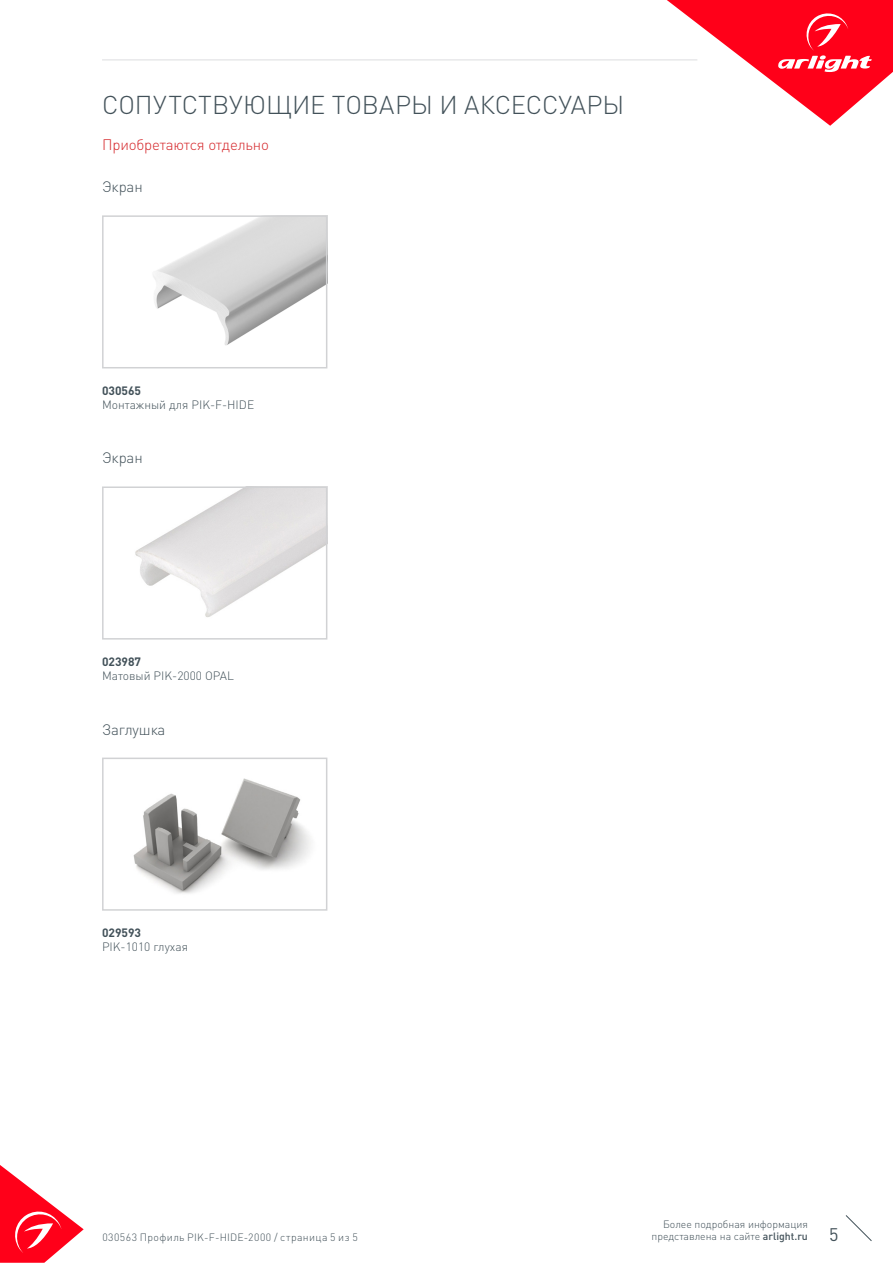
<style>
.page{position:relative;width:893px;height:1263px;background:#fff}
.page>*{position:absolute;margin:0;border:0;box-sizing:border-box;transform-origin:0 0}
.t1{font:300 25.5px "DIN Pro";color:#425159}
.t2{font:18px "DIN Pro";color:#425159}
.t3{font:300 15px "DIN Pro";letter-spacing:-.01em;color:#d5262a}
.t4{font:300 15px "DIN Pro";letter-spacing:-.01em;color:#425159}
.t5{font:300 12px "DIN Pro";color:#425159}
.t6{font:700 12px "DIN Pro";color:#425159}
.t7{font:300 10.5px "DIN Pro";color:#425159}
.t8{font:300 10.5px "DIN Pro";letter-spacing:.04em;color:#425159}
.s1{font-weight:500}
</style>
<div class="page">
<svg style="left:0;top:1165px;width:84px;height:98px"></svg>
<svg style="left:845px;top:1215px;width:27px;height:26px"></svg>
<svg style="left:667px;top:0;width:226px;height:126px"></svg>
<hr style="left:102px;top:60px;width:595px;height:1px;background:#dcdddf">
<img style="left:135px;top:489px;width:189px;height:128px">
<div style="left:102px;top:486px;width:225px;height:154px;border:2px solid #d1d2d4"></div>
<img style="left:153px;top:218px;width:171px;height:127px">
<div style="left:102px;top:215px;width:225px;height:153px;border:2px solid #d1d2d4"></div>
<img style="left:133px;top:778px;width:178px;height:116px">
<div style="left:102px;top:757px;width:225px;height:154px;border:2px solid #d1d2d4"></div>
<p class="t1" style="left:102px;top:87px;width:524px">СОПУТСТВУЮЩИЕ ТОВАРЫ И АКСЕССУАРЫ</p>
<p class="t3" style="left:102px;top:134px;width:168px">Приобретаются отдельно</p>
<p class="t4" style="left:102px;top:177px;width:42px">Экран</p>
<p class="t6" style="left:102px;top:382px;width:41px">030565</p>
<p class="t5" style="left:102px;top:397px;width:154px">Монтажный для PIK-F-HIDE</p>
<p class="t4" style="left:102px;top:448px;width:42px">Экран</p>
<p class="t6" style="left:102px;top:653px;width:41px">023987</p>
<p class="t5" style="left:102px;top:668px;width:133px">Матовый PIK-2000 OPAL</p>
<p class="t4" style="left:102px;top:719px;width:65px">Заглушка</p>
<p class="t6" style="left:102px;top:924px;width:41px">029593</p>
<p class="t5" style="left:102px;top:939px;width:87px">PIK-1010 глухая</p>
<p class="t7" style="left:663px;top:1216px;width:146px">Более подробная информация</p>
<p class="t7" style="left:651px;top:1229px;width:158px">представлена на сайте <span class="s1">arlight.ru</span></p>
<p class="t8" style="left:102px;top:1230px;width:257px">030563 Профиль PIK-F-HIDE-2000 / страница 5 из 5</p>
<h2 class="t2" style="left:829px;top:1222px;width:11px">5</h2>
</div>
